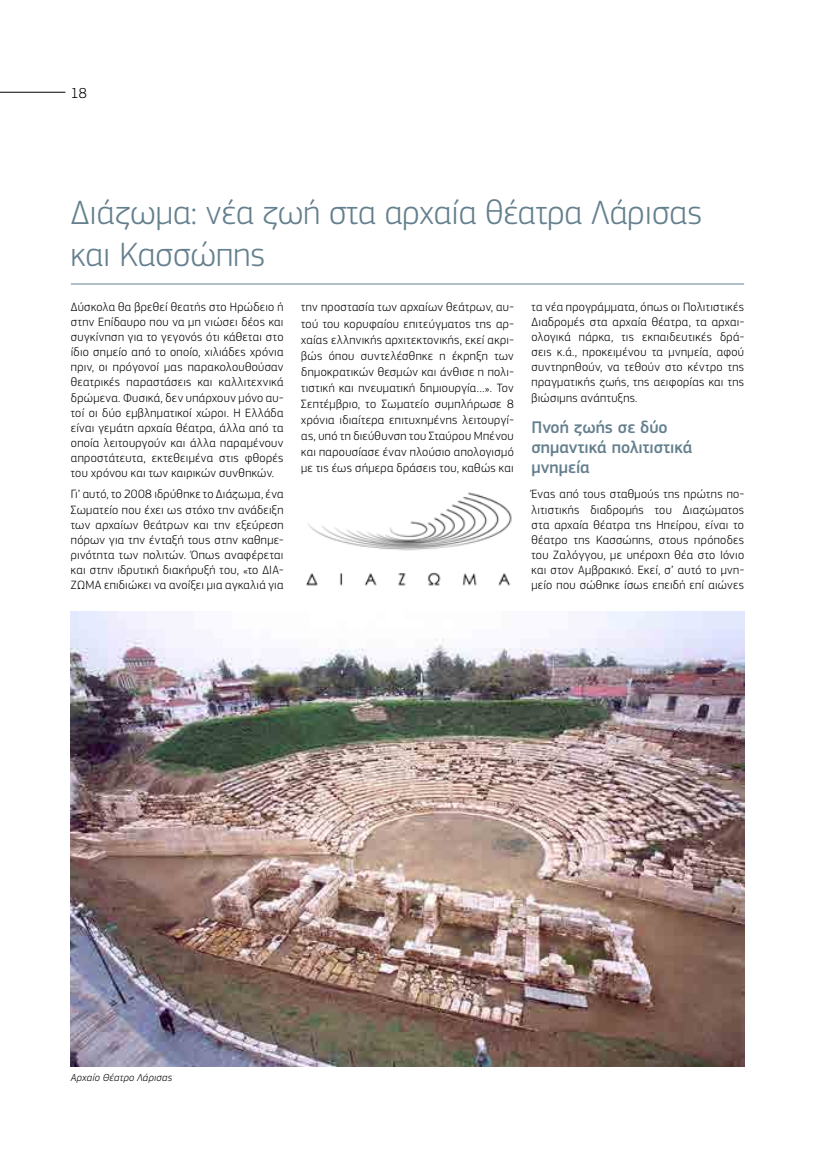
<style>
.page{position:relative;width:815px;height:1170px;background:#fff}
.page>*{position:absolute;margin:0;border:0;box-sizing:border-box;transform-origin:0 0}
.t1{font:300 35px/42px "PF Square Sans Pro";color:#647f8d}
.t2{font:500 17.5px/20px "PF Square Sans Pro";color:#647f8d}
.t3{font:300 15px "PF Square Sans Pro";color:#000}
.t4{font:300 12.5px/15px "PF Square Sans Pro";letter-spacing:.025em;color:#000;text-align:justify}
.t5{font:italic 300 10.62px "PF Square Sans Pro";letter-spacing:.02em;color:#000}
</style>
<div class="page">
<img style="left:71px;top:611px;width:673px;height:455px">
<hr style="left:71px;top:283px;width:673px;height:1px;background:#647f8d">
<img style="left:306px;top:492px;width:206px;height:94px">
<hr style="left:0;top:92px;width:65px;height:1px;background:#000">
<p class="t3" style="left:71px;top:84px;width:17px">18</p>
<h1 class="t1" style="left:71px;top:191px;width:633px">Διάζωμα: νέα ζωή στα αρχαία θέατρα Λάρισας και Κασσώπης</h1>
<p class="t4" style="left:71px;top:300px;width:214px">Δύσκολα θα βρεθεί θεατής στο Ηρώδειο ή στην Επίδαυρο που να μη νιώσει δέος και συγκίνηση για το γεγονός ότι κάθεται στο ίδιο σημείο από το οποίο, χιλιάδες χρόνια πριν, οι πρόγονοί μας παρακολουθούσαν θεατρικές παραστάσεις και καλλιτεχνικά δρώμενα. Φυσικά, δεν υπάρχουν μόνο αυ&shy;τοί οι δύο εμβληματικοί χώροι. Η Ελλάδα είναι γεμάτη αρχαία θέατρα, άλλα από τα οποία λειτουργούν και άλλα παραμένουν απροστάτευτα, εκτεθειμένα στις φθορές του χρόνου και των καιρικών συνθηκών.</p>
<p class="t4" style="left:71px;top:486px;width:214px">Γι’ αυτό, το 2008 ιδρύθηκε το Διάζωμα, ένα Σωματείο που έχει ως στόχο την ανάδειξη των αρχαίων θεάτρων και την εξεύρεση πόρων για την ένταξή τους στην καθημε&shy;ρινότητα των πολιτών. Όπως αναφέρεται και στην ιδρυτική διακήρυξή του, «το ΔΙΑ-ΖΩΜΑ επιδιώκει να ανοίξει μια αγκαλιά για</p>
<p class="t4" style="left:301px;top:299px;width:214px;line-height:16.1px">την προστασία των αρχαίων θεάτρων, αυ&shy;τού του κορυφαίου επιτεύγματος της αρ&shy;χαίας ελληνικής αρχιτεκτονικής, εκεί ακρι&shy;βώς όπου συντελέσθηκε η έκρηξη των δημοκρατικών θεσμών και άνθισε η πολι&shy;τιστική και πνευματική δημιουργία…». Τον Σεπτέμβριο, το Σωματείο συμπλήρωσε 8 χρόνια ιδιαίτερα επιτυχημένης λειτουργί&shy;ας, υπό τη διεύθυνση του Σταύρου Μπένου και παρουσίασε έναν πλούσιο απολογισμό με τις έως σήμερα δράσεις του, καθώς και</p>
<p class="t4" style="left:531px;top:300px;width:214px">τα νέα προγράμματα, όπως οι Πολιτιστικές Διαδρομές στα αρχαία θέατρα, τα αρχαι&shy;ολογικά πάρκα, τις εκπαιδευτικές δρά&shy;σεις κ.ά., προκειμένου τα μνημεία, αφού συντηρηθούν, να τεθούν στο κέντρο της πραγματικής ζωής, της αειφορίας και της βιώσιμης ανάπτυξης.</p>
<h2 class="t2" style="left:531px;top:418px;width:162px">Πνοή ζωής σε δύο σημαντικά πολιτιστικά μνημεία</h2>
<p class="t4" style="left:531px;top:486px;width:214px">Ένας από τους σταθμούς της πρώτης πο&shy;λιτιστικής διαδρομής του Διαζώματος στα αρχαία θέατρα της Ηπείρου, είναι το θέατρο της Κασσώπης, στους πρόποδες του Ζαλόγγου, με υπέροχη θέα στο Ιόνιο και στον Αμβρακικό. Εκεί, σ’ αυτό το μνη&shy;μείο που σώθηκε ίσως επειδή επί αιώνες</p>
<p class="t5" style="left:71px;top:1071px;width:103px">Αρχαίο Θέατρο Λάρισας</p>
</div>
